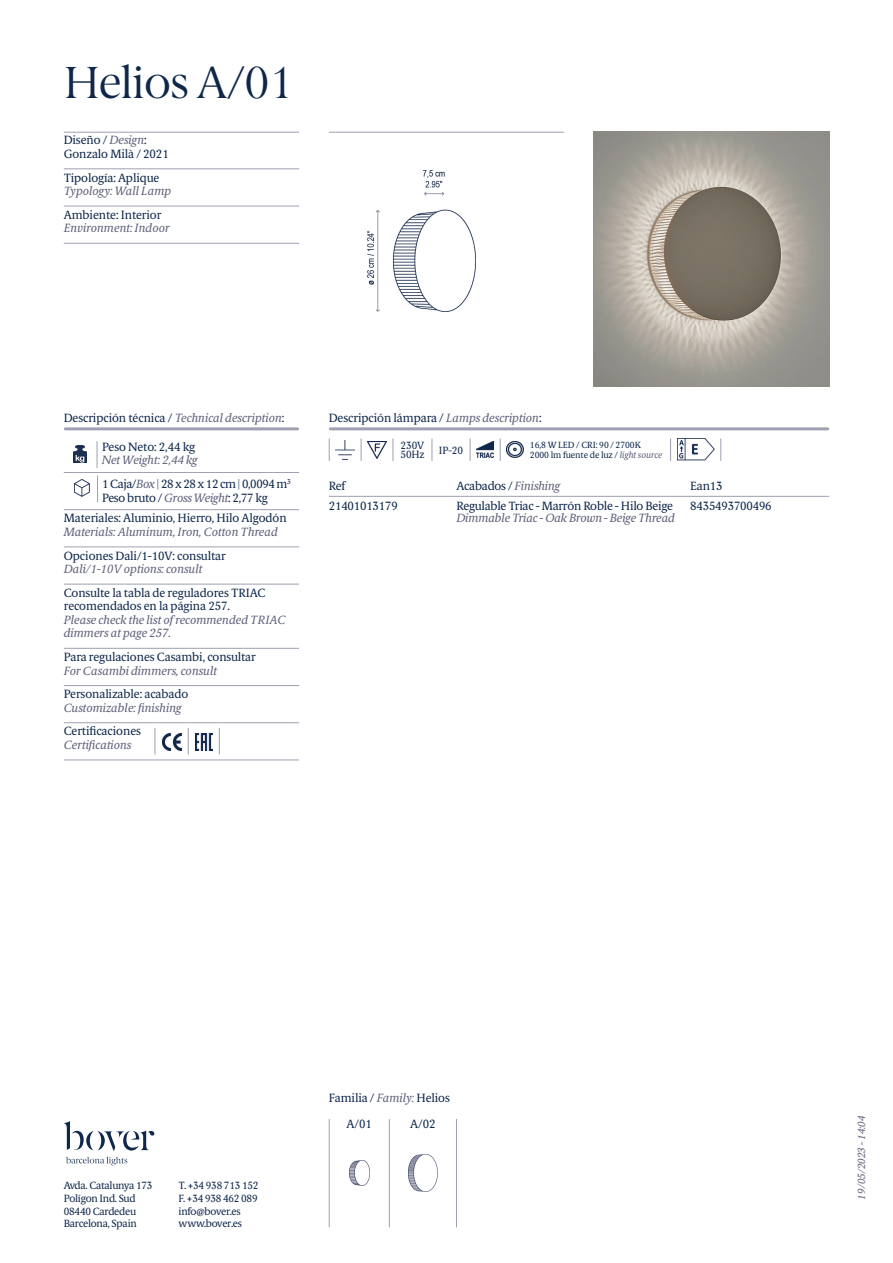
<style>
.page{position:relative;width:893px;height:1263px;background:#fff}
.page>*{position:absolute;margin:0;border:0;box-sizing:border-box;transform-origin:0 0}
.t1{font:45px "Berlingske Serif";letter-spacing:-.025em;color:#0e274b}
.t2{font:12px/13.5px "Berlingske Serif Tx";letter-spacing:-.01em;color:#0e274b}
.t3{font:italic 12px/13.5px "Berlingske Serif Tx";letter-spacing:-.01em;color:#5f627c}
.t4{font:12px/23.7px "Berlingske Serif Tx";letter-spacing:-.035em;color:#0e274b}
.t5{font:10.5px/12.8px "Berlingske Serif Tx";letter-spacing:-.025em;color:#0e274b}
.t6{font:italic 10.5px "Berlingske Serif Tx";letter-spacing:-.01em;color:#5f627c}
.t7{font:9px/10.8px "Berlingske Serif Tx";letter-spacing:-.01em;color:#0e274b}
.s1{font-style:italic;color:#5f627c}
</style>
<div class="page">
<hr style="left:64px;top:168px;width:235px;height:1px;background:#9fa0b1">
<hr style="left:64px;top:206px;width:235px;height:1px;background:#9fa0b1">
<hr style="left:64px;top:243px;width:235px;height:1px;background:#9fa0b1">
<hr style="left:64px;top:132px;width:235px;height:1px;background:#9fa0b1">
<hr style="left:329px;top:132px;width:235px;height:1px;background:#9fa0b1">
<img style="left:367px;top:170px;width:109px;height:142px">
<hr style="left:64px;top:472px;width:235px;height:1px;background:#9fa0b1">
<hr style="left:64px;top:509px;width:235px;height:1px;background:#9fa0b1">
<hr style="left:64px;top:546px;width:235px;height:1px;background:#9fa0b1">
<hr style="left:64px;top:584px;width:235px;height:1px;background:#9fa0b1">
<hr style="left:64px;top:648px;width:235px;height:1px;background:#9fa0b1">
<hr style="left:64px;top:685px;width:235px;height:1px;background:#9fa0b1">
<hr style="left:64px;top:722px;width:235px;height:1px;background:#9fa0b1">
<hr style="left:64px;top:759px;width:235px;height:1px;background:#9fa0b1">
<img style="left:74px;top:446px;width:13px;height:17px">
<svg style="left:97px;top:442px;width:1px;height:26px"></svg>
<img style="left:74px;top:480px;width:15px;height:17px">
<svg style="left:97px;top:476px;width:1px;height:26px"></svg>
<svg style="left:155px;top:728px;width:1px;height:26px"></svg>
<img style="left:162px;top:733px;width:19px;height:17px">
<svg style="left:188px;top:728px;width:1px;height:26px"></svg>
<img style="left:195px;top:733px;width:17px;height:17px">
<svg style="left:219px;top:728px;width:1px;height:26px"></svg>
<hr style="left:330px;top:427px;width:498px;height:3px;background:#9fa0b1">
<svg style="left:470px;top:439px;width:1px;height:22px"></svg>
<svg style="left:432px;top:439px;width:1px;height:22px"></svg>
<svg style="left:393px;top:439px;width:1px;height:22px"></svg>
<svg style="left:329px;top:439px;width:1px;height:22px"></svg>
<svg style="left:361px;top:439px;width:1px;height:22px"></svg>
<img style="left:368px;top:441px;width:18px;height:17px">
<img style="left:336px;top:440px;width:18px;height:19px">
<svg style="left:670px;top:439px;width:1px;height:22px"></svg>
<img style="left:507px;top:441px;width:16px;height:17px">
<svg style="left:500px;top:439px;width:1px;height:22px"></svg>
<hr style="left:65px;top:427px;width:233px;height:3px;background:#9fa0b1">
<hr style="left:329px;top:1119px;width:1px;height:108px;background:#9fa0b1">
<hr style="left:389px;top:1119px;width:1px;height:108px;background:#9fa0b1">
<hr style="left:456px;top:1119px;width:1px;height:108px;background:#9fa0b1">
<img style="left:349px;top:1161px;width:20px;height:24px">
<img style="left:409px;top:1154px;width:28px;height:38px">
<img style="left:477px;top:442px;width:16px;height:16px">
<svg style="left:720px;top:439px;width:1px;height:22px"></svg>
<img style="left:677px;top:439px;width:37px;height:21px">
<img style="left:594px;top:132px;width:235px;height:255px">
<svg style="left:66px;top:1157px;width:61px;height:8px"></svg>
<svg style="left:64px;top:1121px;width:90px;height:29px"></svg>
<hr style="left:329px;top:496px;width:500px;height:1px;background:#9fa0b1">
<h1 class="t1" style="left:64px;top:53px;width:232px">Helios A/01</h1>
<p class="t2" style="left:64px;top:133px;width:107px">Diseño / <span class="s1">Design</span>:<br>Gonzalo Milà / 2021</p>
<p class="t2" style="left:64px;top:171px;width:97px">Tipología: Aplique</p>
<p class="t3" style="left:64px;top:184px;width:109px">Typology: Wall Lamp</p>
<p class="t2" style="left:64px;top:208px;width:99px">Ambiente: Interior</p>
<p class="t3" style="left:64px;top:221px;width:108px">Environment: Indoor</p>
<p class="t2" style="left:64px;top:411px;width:222px">Descripción técnica / <span class="s1">Technical description</span>:</p>
<p class="t2" style="left:102px;top:440px;width:94px">Peso Neto: 2,44 kg</p>
<p class="t4" style="left:102px;top:448px;width:190px"><span class="s1">Net Weight: 2,44 kg<br></span>1 Caja/<span class="s1">Box</span> | 28 x 28 x 12 cm | 0,0094 m<sup>3</sup></p>
<p class="t2" style="left:64px;top:487px;width:224px;line-height:20.7px;text-indent:38px">Peso bruto / <span class="s1">Gross Weight</span>: 2,77 kg<br>Materiales: Aluminio, Hierro, Hilo Algodón</p>
<p class="t3" style="left:64px;top:525px;width:216px">Materials: Aluminum, Iron, Cotton Thread</p>
<p class="t2" style="left:64px;top:549px;width:164px">Opciones Dali/1-10V: consultar</p>
<p class="t3" style="left:64px;top:562px;width:140px">Dali/1-10V options: consult</p>
<p class="t2" style="left:64px;top:586px;width:203px">Consulte la tabla de reguladores TRIAC recomendados en la página 257.</p>
<p class="t3" style="left:64px;top:613px;width:223px">Please check the list of recommended TRIAC dimmers at page 257.</p>
<p class="t2" style="left:64px;top:650px;width:194px">Para regulaciones Casambi, consultar</p>
<p class="t3" style="left:64px;top:664px;width:155px">For Casambi dimmers, consult</p>
<p class="t2" style="left:64px;top:687px;width:126px">Personalizable: acabado</p>
<p class="t3" style="left:64px;top:701px;width:119px">Customizable: finishing</p>
<p class="t2" style="left:64px;top:724px;width:79px">Certificaciones</p>
<p class="t3" style="left:64px;top:738px;width:69px">Certifications</p>
<p class="t2" style="left:329px;top:411px;width:214px">Descripción lámpara / <span class="s1">Lamps description</span>:</p>
<p class="t5" style="left:439px;top:444px;width:26px">IP-20</p>
<p class="t7" style="left:530px;top:439px;width:134px">16,8 W LED / CRI: 90 / 2700K<br>2000 lm fuente de luz / <span class="s1">light source</span></p>
<p class="t5" style="left:400px;top:441px;width:26px;line-height:9px">230V<br>50Hz</p>
<p class="t2" style="left:329px;top:479px;width:18px">Ref</p>
<p class="t2" style="left:456px;top:479px;width:105px">Acabados / <span class="s1">Finishing</span></p>
<p class="t2" style="left:690px;top:479px;width:34px">Ean13</p>
<p class="t2" style="left:329px;top:499px;width:71px">21401013179</p>
<p class="t2" style="left:456px;top:499px;width:218px">Regulable Triac - Marrón Roble - Hilo Beige</p>
<p class="t2" style="left:690px;top:499px;width:83px">8435493700496</p>
<p class="t3" style="left:456px;top:511px;width:220px">Dimmable Triac - Oak Brown - Beige Thread</p>
<p class="t5" style="left:64px;top:1179px;width:90px">Avda. Catalunya 173<br>Polígon Ind. Sud<br>08440 Cardedeu<br>Barcelona, Spain</p>
<p class="t5" style="left:179px;top:1179px;width:81px">T. +34 938 713 152<br>F. +34 938 462 089 info@bover.es www.bover.es</p>
<p class="t2" style="left:347px;top:1085px;width:105px;line-height:25.5px;text-indent:-18px">Familia / <span class="s1">Family:</span> Helios<br>A/01</p>
<p class="t2" style="left:410px;top:1117px;width:27px">A/02</p>
<p class="t6" style="left:854px;top:1199px;width:86px;rotate:-90deg">19/05/2023 - 14:04</p>
</div>
